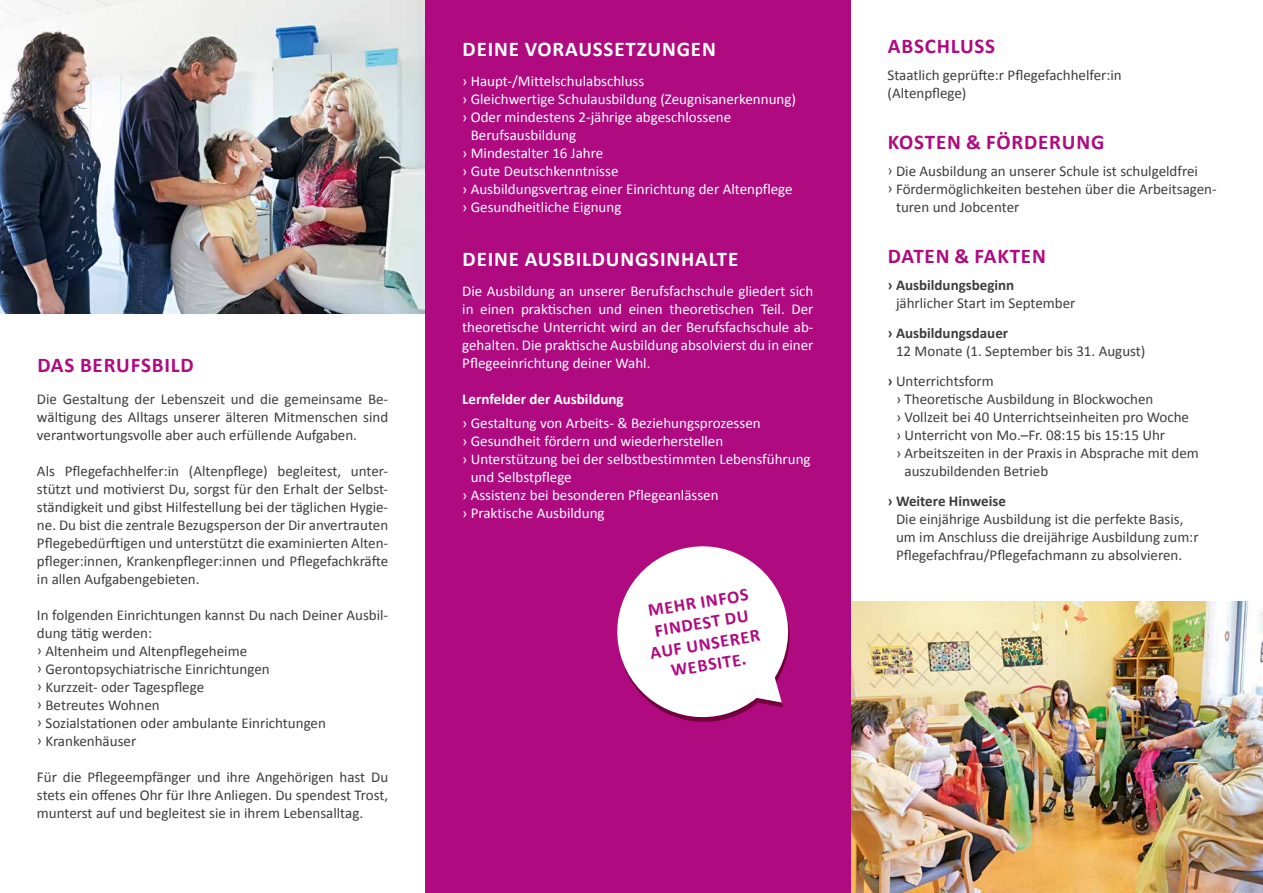
<style>
.page{position:relative;width:1263px;height:893px;background:#fff}
.page>*{position:absolute;margin:0;border:0;box-sizing:border-box;transform-origin:0 0}
.t1{font:700 21px "Calibri";letter-spacing:.04em;color:#af0a7f}
.t2{font:700 21px "Calibri";letter-spacing:.04em;color:#fff}
.t3{font:700 18px/21px "Calibri";color:#af0a7f;text-align:center}
.t4{font:15px/18px "Calibri";color:#3d3d3c}
.t5{font:15px/18px "Calibri";color:#fff;text-align:justify}
.t6{font:700 15px "Calibri";color:#3d3d3c}
.t7{font:700 15px "Calibri";color:#fff}
.s1{font-weight:700}
</style>
<div class="page">
<img style="left:850px;top:602px;width:413px;height:291px">
<img style="left:0;top:0;width:425px;height:314px">
<div style="left:425px;top:0;width:425px;height:893px;background:#af0a7f"></div>
<svg style="left:617px;top:546px;width:173px;height:176px"></svg>
<h1 class="t1" style="left:37px;top:350px;width:158px">DAS BERUFSBILD</h1>
<p class="t4" style="left:37px;top:389px;width:353px;text-align:justify">Die Gestaltung der Lebenszeit und die gemeinsame Be&shy;wältigung des Alltags unserer älteren Mitmenschen sind verantwortungsvolle aber auch erfüllende Aufgaben.</p>
<p class="t4" style="left:37px;top:461px;width:353px;text-align:justify">Als Pflegefachhelfer:in (Altenpflege) begleitest, unter&shy;stützt und motivierst Du, sorgst für den Erhalt der Selbst&shy;ständigkeit und gibst Hilfestellung bei der täglichen Hygie&shy;ne. Du bist die zentrale Bezugsperson der Dir anvertrauten Pflegebedürftigen und unterstützt die examinierten Alten&shy;pfleger:innen, Krankenpfleger:innen und Pflegefachkräfte in allen Aufgabengebieten.</p>
<p class="t4" style="left:37px;top:605px;width:353px">In folgenden Einrichtungen kannst Du nach Deiner Ausbil&shy;dung tätig werden:<br>ͧ Altenheim und Altenpflegeheime<br>ͧ Gerontopsychiatrische Einrichtungen<br>ͧ Kurzzeit- oder Tagespflege<br>ͧ Betreutes Wohnen<br>ͧ Sozialstationen oder ambulante Einrichtungen<br>ͧ Krankenhäuser</p>
<p class="t4" style="left:37px;top:767px;width:353px;text-align:justify">Für die Pflegeempfänger und ihre Angehörigen hast Du stets ein offenes Ohr für Ihre Anliegen. Du spendest Trost, munterst auf und begleitest sie in ihrem Lebensalltag.</p>
<h1 class="t2" style="left:463px;top:34px;width:255px">DEINE VORAUSSETZUNGEN</h1>
<p class="t5" style="left:462px;top:71px;width:184px">› Haupt-/Mittelschulabschluss</p>
<p class="t5" style="left:462px;top:89px;width:335px">› Gleichwertige Schulausbildung (Zeugnisanerkennung)</p>
<p class="t5" style="left:462px;top:107px;width:270px">› Oder mindestens 2-jährige abgeschlossene</p>
<p class="t5" style="left:471px;top:125px;width:107px">Berufsausbildung</p>
<p class="t5" style="left:462px;top:143px;width:143px">› Mindestalter 16 Jahre</p>
<p class="t5" style="left:462px;top:161px;width:158px">› Gute Deutschkenntnisse</p>
<p class="t5" style="left:462px;top:179px;width:332px">› Ausbildungsvertrag einer Einrichtung der Altenpflege</p>
<p class="t5" style="left:462px;top:197px;width:161px">› Gesundheitliche Eignung</p>
<h1 class="t2" style="left:463px;top:244px;width:277px">DEINE AUSBILDUNGSINHALTE</h1>
<p class="t5" style="left:462px;top:281px;width:353px">Die Ausbildung an unserer Berufsfachschule gliedert sich in einen praktischen und einen theoretischen Teil. Der theoretische Unterricht wird an der Berufsfachschule ab&shy;gehalten. Die praktische Ausbildung absolvierst du in einer Pflegeeinrichtung deiner Wahl.</p>
<p class="t7" style="left:462px;top:388px;width:163px">Lernfelder der Ausbildung</p>
<p class="t5" style="left:462px;top:413px;width:300px">› Gestaltung von Arbeits- &amp; Beziehungsprozessen</p>
<p class="t5" style="left:462px;top:431px;width:262px">› Gesundheit fördern und wiederherstellen</p>
<p class="t5" style="left:462px;top:449px;width:350px">› Unterstützung bei der selbstbestimmten Lebensführung</p>
<p class="t5" style="left:471px;top:467px;width:103px">und Selbstpflege</p>
<p class="t5" style="left:462px;top:485px;width:258px">› Assistenz bei besonderen Pflegeanlässen</p>
<p class="t5" style="left:462px;top:503px;width:144px">› Praktische Ausbildung</p>
<p class="t3" style="left:642px;top:600px;width:112px;rotate:-9deg">MEHR INFOS<br>FINDEST DU<br>AUF UNSERER<br>WEBSITE.</p>
<h1 class="t1" style="left:888px;top:31px;width:109px">ABSCHLUSS</h1>
<p class="t4" style="left:887px;top:65px;width:236px">Staatlich geprüfte:r Pflegefachhelfer:in (Altenpflege)</p>
<h1 class="t1" style="left:888px;top:127px;width:218px">KOSTEN &amp; FÖRDERUNG</h1>
<p class="t4" style="left:887px;top:161px;width:312px">ͧ Die Ausbildung an unserer Schule ist schulgeldfrei</p>
<p class="t4" style="left:887px;top:179px;width:331px">ͧ Fördermöglichkeiten bestehen über die Arbeitsagen-</p>
<p class="t4" style="left:896px;top:197px;width:125px">turen und Jobcenter</p>
<h1 class="t1" style="left:888px;top:241px;width:159px">DATEN &amp; FAKTEN</h1>
<p class="t6" style="left:887px;top:274px;width:128px">› Ausbildungsbeginn</p>
<p class="t4" style="left:896px;top:293px;width:181px">jährlicher Start im September</p>
<p class="t6" style="left:887px;top:322px;width:122px">› Ausbildungsdauer</p>
<p class="t4" style="left:887px;top:335px;width:259px;line-height:30px;text-indent:9px">12 Monate (1. September bis 31. August) <span class="s1">›</span> Unterrichtsform</p>
<p class="t4" style="left:896px;top:389px;width:259px">› Theoretische Ausbildung in Blockwochen</p>
<p class="t4" style="left:896px;top:407px;width:295px">› Vollzeit bei 40 Unterrichtseinheiten pro Woche</p>
<p class="t4" style="left:896px;top:425px;width:271px">› Unterricht von Mo.–Fr. 08:15 bis 15:15 Uhr</p>
<p class="t4" style="left:896px;top:443px;width:304px">› Arbeitszeiten in der Praxis in Absprache mit dem</p>
<p class="t4" style="left:904px;top:461px;width:145px">auszubildenden Betrieb</p>
<p class="t6" style="left:887px;top:490px;width:120px">› Weitere Hinweise</p>
<p class="t4" style="left:896px;top:509px;width:304px">Die einjährige Ausbildung ist die perfekte Basis, um im Anschluss die dreijährige Ausbildung zum:r<br>Pflegefachfrau/Pflegefachmann zu absolvieren.</p>
</div>
